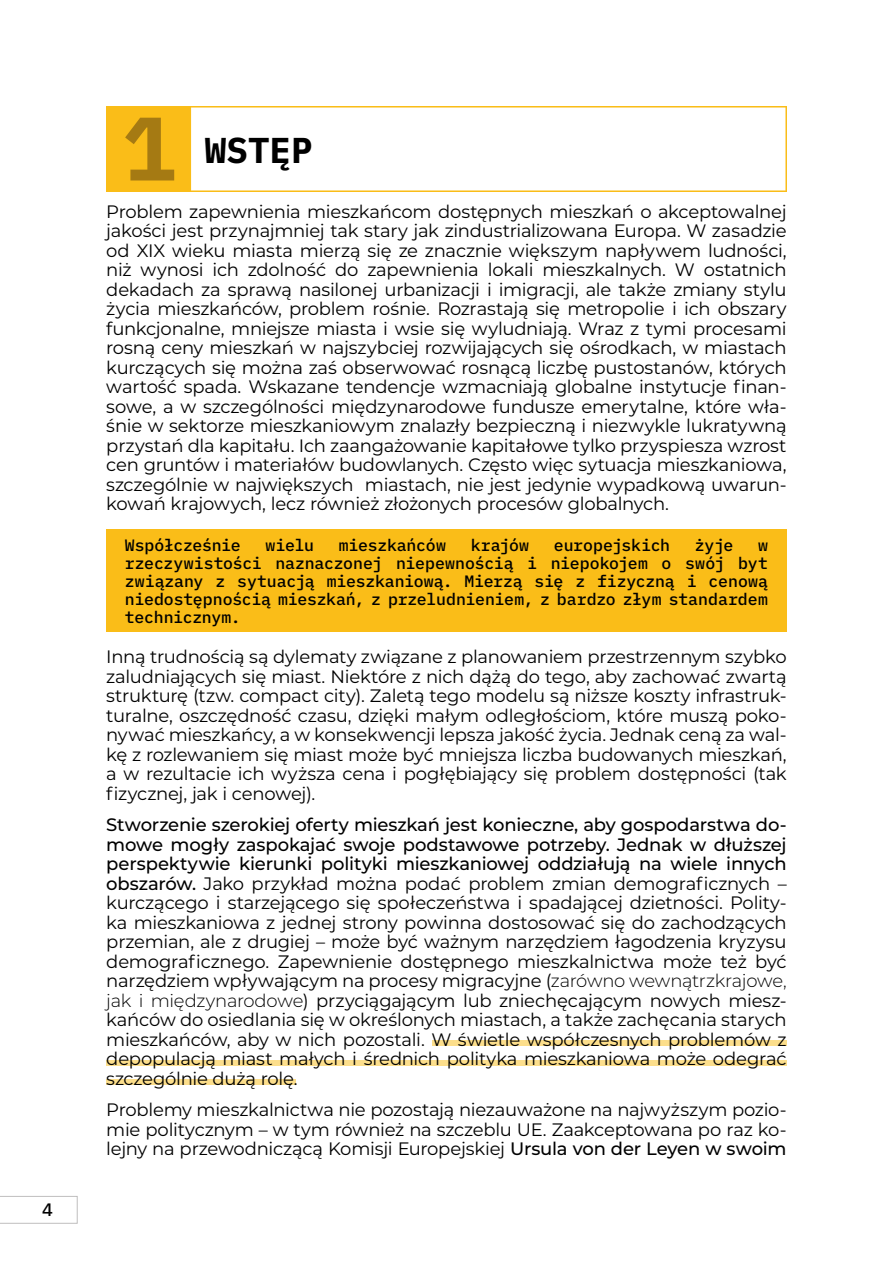
<style>
.page{position:relative;width:893px;height:1263px;background:#fff}
.page>*{position:absolute;margin:0;border:0;box-sizing:border-box;transform-origin:0 0}
.t1{font:700 90px "IBM Plex Mono";color:#a57a13}
._1{font:700 36px "IBM Plex Mono";color:#000}
.Rozdział{font:18px/19.5px "Montserrat";letter-spacing:-.015em;color:#000;text-align:justify}
.t2{font:500 18px "IBM Plex Mono";color:#000}
.Rozdział-2{font:500 16.5px/18px "IBM Plex Mono";letter-spacing:-.015em;color:#000;text-align:justify}
.s1{font-weight:500}
.s2{font-weight:300}
</style>
<div class="page">
<svg style="left:0;top:1196px;width:78px;height:28px"></svg>
<img style="left:106px;top:106px;width:681px;height:86px">
<div style="left:432px;top:1040px;width:355px;height:6px;background:#fcde8b"></div>
<div style="left:106px;top:1080px;width:190px;height:5px;background:#fcde8b"></div>
<div style="left:106px;top:1060px;width:681px;height:6px;background:#fcde8b"></div>
<div style="left:106px;top:529px;width:681px;height:102px;background:#fabd18"></div>
<p class="t2" style="left:42px;top:1195px;width:12px">4</p>
<p class="t1" style="left:122px;top:77px;width:55px">1</p>
<p class="_1" style="left:205px;top:122px;width:109px">WSTĘP</p>
<p class="Rozdział" style="left:106px;top:201px;width:682px">Problem zapewnienia mieszkańcom dostępnych mieszkań o akceptowalnej jakości jest przynajmniej tak stary jak zindustrializowana Europa. W zasadzie od XIX wieku miasta mierzą się ze znacznie większym napływem ludności, niż wynosi ich zdolność do zapewnienia lokali mieszkalnych. W ostatnich dekadach za sprawą nasilonej urbanizacji i imigracji, ale także zmiany stylu życia mieszkańców, problem rośnie. Rozrastają się metropolie i ich obszary funkcjonalne, mniejsze miasta i wsie się wyludniają. Wraz z tymi procesami rosną ceny mieszkań w najszybciej rozwijających się ośrodkach, w miastach kurczących się można zaś obserwować rosnącą liczbę pustostanów, których wartość spada. Wskazane tendencje wzmacniają globalne instytucje finan&shy;sowe, a w szczególności międzynarodowe fundusze emerytalne, które wła&shy;śnie w sektorze mieszkaniowym znalazły bezpieczną i niezwykle lukratywną przystań dla kapitału. Ich zaangażowanie kapitałowe tylko przyspiesza wzrost cen gruntów i materiałów budowlanych. Często więc sytuacja mieszkaniowa, szczególnie w największych miastach, nie jest jedynie wypadkową uwarun&shy;kowań krajowych, lecz również złożonych procesów globalnych.</p>
<p class="Rozdział-2" style="left:125px;top:534px;width:117px">Współcześnie</p>
<p class="Rozdział-2" style="left:265px;top:534px;width:50px">wielu</p>
<p class="Rozdział-2" style="left:339px;top:534px;width:109px">mieszkańców</p>
<p class="Rozdział-2" style="left:471px;top:534px;width:60px">krajów</p>
<p class="Rozdział-2" style="left:554px;top:534px;width:118px">europejskich</p>
<p class="Rozdział-2" style="left:695px;top:534px;width:40px">żyje</p>
<p class="Rozdział-2" style="left:125px;top:534px;width:645px;text-indent:633px">w rzeczywistości naznaczonej niepewnością i niepokojem o swój byt związany z sytuacją mieszkaniową. Mierzą się z fizyczną i cenową niedostępnością mieszkań, z przeludnieniem, z bardzo złym standardem technicznym.</p>
<p class="Rozdział" style="left:106px;top:556px;width:682px">Współcześnie wielu mieszkańców krajów europejskich żyje w rzeczywisto&shy;ści naznaczonej niepewnością i niepokojem o swój byt związany z sytuacją mieszkaniową. Mierzą się z fizyczną i cenową niedostępnością mieszkań, z</p>
<p class="Rozdział" style="left:106px;top:646px;width:682px">Inną trudnością są dylematy związane z planowaniem przestrzennym szybko zaludniających się miast. Niektóre z nich dążą do tego, aby zachować zwartą strukturę (tzw. compact city). Zaletą tego modelu są niższe koszty infrastruk&shy;turalne, oszczędność czasu, dzięki małym odległościom, które muszą poko&shy;nywać mieszkańcy, a w konsekwencji lepsza jakość życia. Jednak ceną za wal&shy;kę z rozlewaniem się miast może być mniejsza liczba budowanych mieszkań, a w rezultacie ich wyższa cena i pogłębiający się problem dostępności (tak fizycznej, jak i cenowej).</p>
<p class="Rozdział" style="left:106px;top:814px;width:682px"><span class="s1">Stworzenie szerokiej oferty mieszkań jest konieczne, aby gospodarstwa do&shy;mowe mogły zaspokajać swoje podstawowe potrzeby. Jednak w dłuższej perspektywie kierunki polityki mieszkaniowej oddziałują na wiele innych obszarów.</span> Jako przykład można podać problem zmian demograficznych – kurczącego i starzejącego się społeczeństwa i spadającej dzietności. Polity&shy;ka mieszkaniowa z jednej strony powinna dostosować się do zachodzących przemian, ale z drugiej – może być ważnym narzędziem łagodzenia kryzysu demograficznego. Zapewnienie dostępnego mieszkalnictwa może też być narzędziem wpływającym na procesy migracyjne (<span class="s2">zarówno wewnątrzkrajowe, jak i międzynarodowe</span>) przyciągającym lub zniechęcającym nowych miesz&shy;kańców do osiedlania się w określonych miastach, a także zachęcania starych mieszkańców, aby w nich pozostali. W świetle współczesnych problemów z depopulacją miast małych i średnich polityka mieszkaniowa może odegrać szczególnie dużą rolę.</p>
<p class="Rozdział" style="left:106px;top:1099px;width:682px">Problemy mieszkalnictwa nie pozostają niezauważone na najwyższym pozio&shy;mie politycznym – w tym również na szczeblu UE. Zaakceptowana po raz ko&shy;lejny na przewodniczącą Komisji Europejskiej <span class="s1">Ursula von der Leyen w swoim</span></p>
</div>
